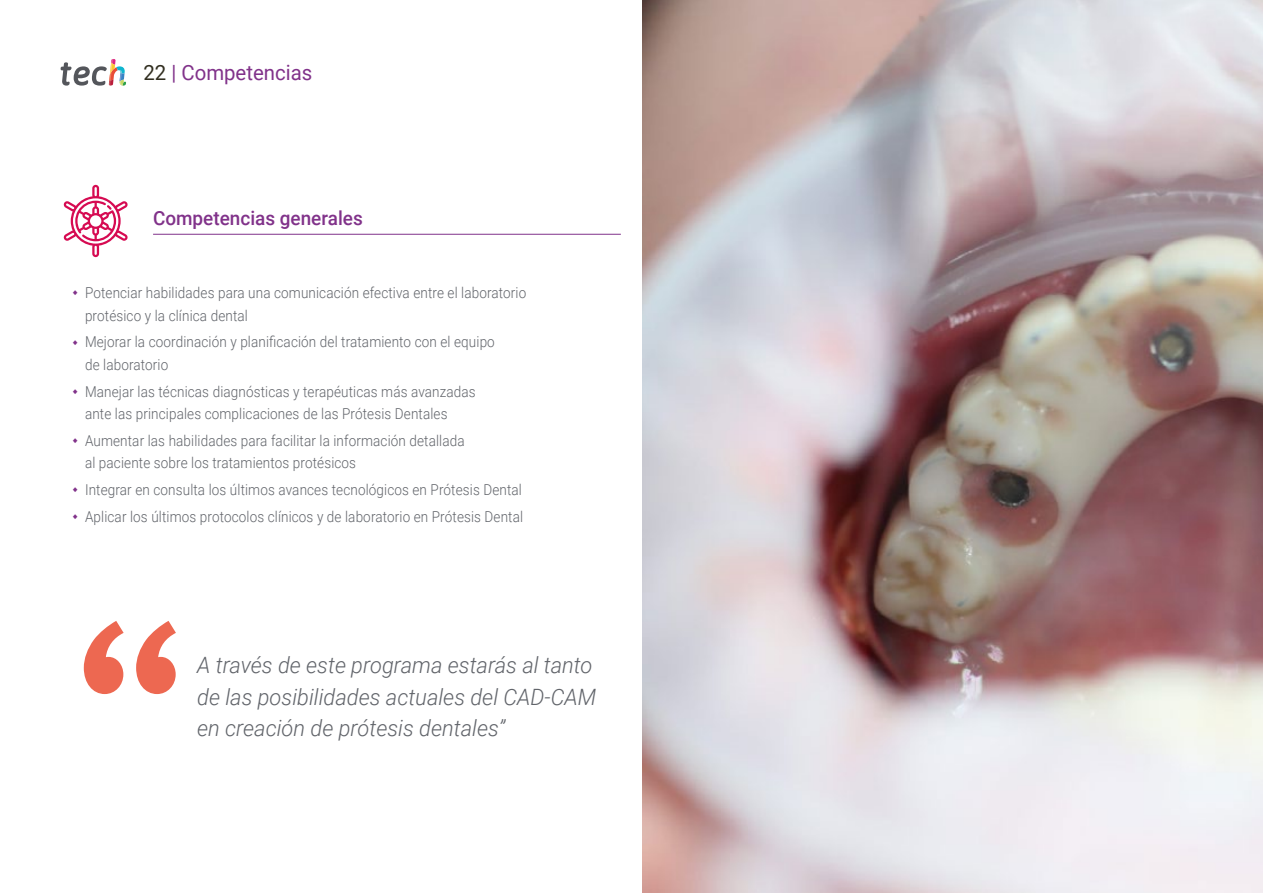
<style>
.page{position:relative;width:1263px;height:893px;background:#fff}
.page>*{position:absolute;margin:0;border:0;box-sizing:border-box;transform-origin:0 0}
.t1{font:italic 300 22.5px/31.5px "Roboto";color:#61646a}
.t2{font:21px "Roboto";color:#81328a}
.t3{font:500 19.5px "Roboto";color:#81328a}
.t4{font:300 15px/22.5px "Roboto";letter-spacing:.01em;color:#61646a;scale:.9 1}
.s1{color:#312e20}
</style>
<div class="page">
<hr style="left:153px;top:234px;width:468px;height:1px;background:#81328a">
<svg style="left:63px;top:185px;width:65px;height:72px"></svg>
<svg style="left:61px;top:59px;width:65px;height:27px"></svg>
<img style="left:642px;top:0;width:621px;height:893px">
<svg style="left:84px;top:621px;width:92px;height:73px"></svg>
<h2 class="t2" style="left:144px;top:57px;width:170px"><span class="s1">22</span> | Competencias</h2>
<h3 class="t3" style="left:153px;top:205px;width:211px">Competencias generales</h3>
<p class="t4" style="left:85px;top:281px;width:492px">Potenciar habilidades para una comunicación efectiva entre el laboratorio protésico y la clínica dental</p>
<p class="t4" style="left:85px;top:330px;width:457px">Mejorar la coordinación y planificación del tratamiento con el equipo de laboratorio</p>
<p class="t4" style="left:85px;top:380px;width:436px">Manejar las técnicas diagnósticas y terapéuticas más avanzadas ante las principales complicaciones de las Prótesis Dentales</p>
<p class="t4" style="left:85px;top:429px;width:423px">Aumentar las habilidades para facilitar la información detallada al paciente sobre los tratamientos protésicos</p>
<p class="t4" style="left:85px;top:476px;width:488px;line-height:26.7px">Integrar en consulta los últimos avances tecnológicos en Prótesis Dental<br>Aplicar los últimos protocolos clínicos y de laboratorio en Prótesis Dental</p>
<h1 class="t1" style="left:197px;top:649px;width:401px">A través de este programa estarás al tanto de las posibilidades actuales del CAD-CAM en creación de prótesis dentales”</h1>
</div>
